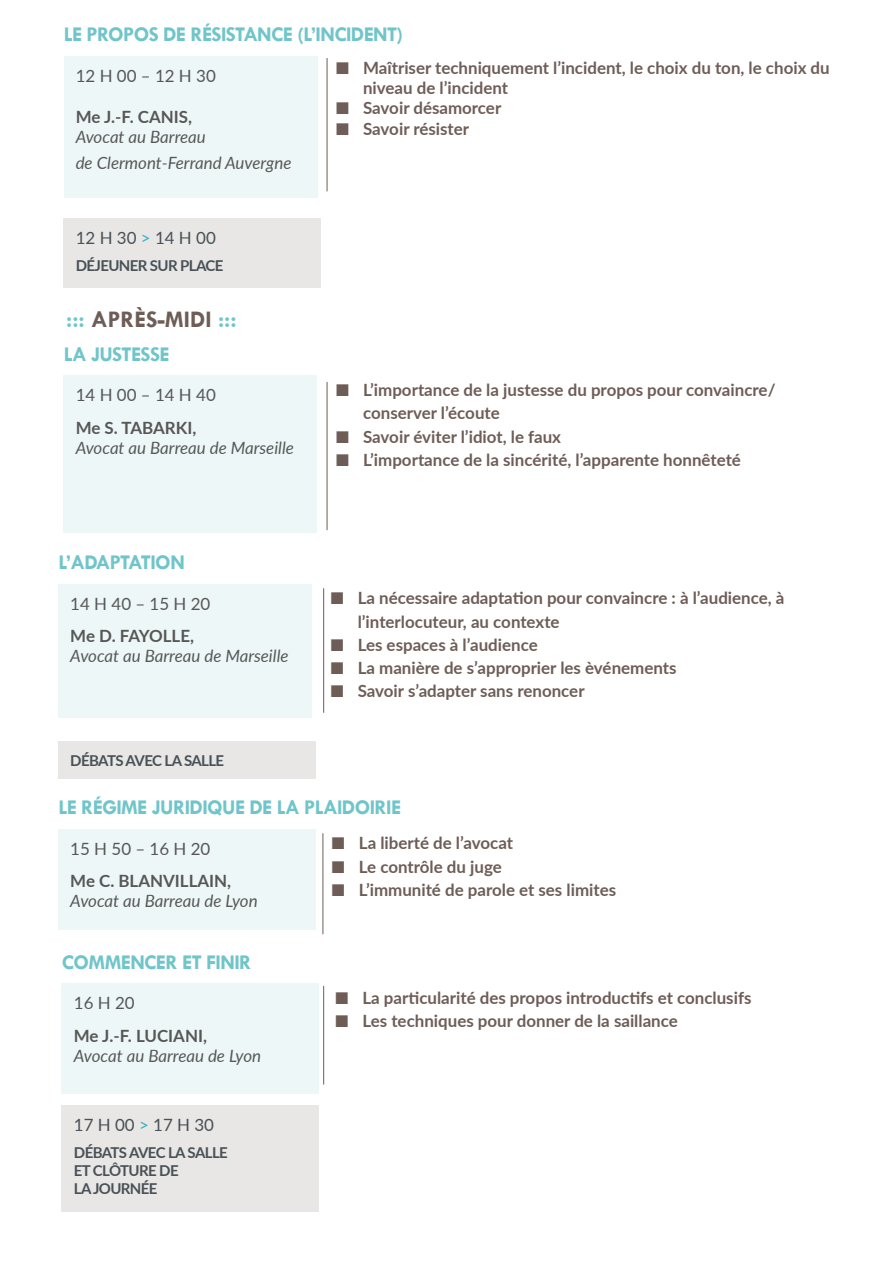
<style>
.page{position:relative;width:893px;height:1263px;background:#fff}
.page>*{position:absolute;margin:0;border:0;box-sizing:border-box;transform-origin:0 0}
.t1{font:700 24px "Tw Cen";color:#6e5d57}
.t2{font:700 21.15px "Tw Cen";letter-spacing:-.03em;color:#70c5ca}
.t3{font:700 16.95px/23.2px "Lato";color:#6e5d57}
.t4{font:italic 16.95px/26.2px "Lato";color:#575756}
.t5{font:700 16.95px/20.2px "Lato";color:#6e5d58}
.t6{font:700 16.95px "Lato";color:#575756}
.t7{font:16.95px "Lato";color:#575756}
.t8{font:16.95px "Lato";color:#485156}
.t9{font:700 15px/18px "Lato";letter-spacing:-.04em;color:#485156}
.s1{color:#33aec1}
.s2{color:#70c5ca}
</style>
<div class="page">
<div style="left:64px;top:218px;width:257px;height:70px;background:#e9e7e6"></div>
<div style="left:64px;top:376px;width:253px;height:157px;background:#eef7f8"></div>
<div style="left:64px;top:56px;width:253px;height:142px;background:#eef7f8"></div>
<hr style="left:327px;top:58px;width:1px;height:133px;background:#6e5d57">
<hr style="left:327px;top:382px;width:1px;height:148px;background:#6e5d57">
<div style="left:58px;top:584px;width:254px;height:133px;background:#eef7f8"></div>
<div style="left:58px;top:741px;width:257px;height:38px;background:#e9e7e6"></div>
<div style="left:58px;top:829px;width:257px;height:100px;background:#eef7f8"></div>
<div style="left:62px;top:983px;width:257px;height:111px;background:#eef7f8"></div>
<div style="left:62px;top:1106px;width:257px;height:106px;background:#e9e7e6"></div>
<hr style="left:323px;top:588px;width:1px;height:125px;background:#6e5d57">
<hr style="left:323px;top:833px;width:1px;height:101px;background:#6e5d57">
<hr style="left:323px;top:986px;width:1px;height:98px;background:#6e5d57">
<p class="t2" style="left:64px;top:22px;width:341px">LE PROPOS DE RÉSISTANCE (L’INCIDENT)</p>
<p class="t7" style="left:76px;top:64px;width:142px">12 H 00 – 12 H 30</p>
<p class="t6" style="left:76px;top:104px;width:118px">Me J.-F. CANIS,</p>
<p class="t4" style="left:76px;top:123px;width:217px">Avocat au Barreau<br>de Clermont-Ferrand Auvergne</p>
<p class="t5" style="left:363px;top:57px;width:468px;text-indent:-27px">■ Maîtriser techniquement l’incident, le choix du ton, le choix du niveau de l’incident</p>
<p class="t5" style="left:336px;top:97px;width:167px">■ Savoir désamorcer</p>
<p class="t5" style="left:336px;top:118px;width:135px">■ Savoir résister</p>
<p class="t8" style="left:76px;top:226px;width:142px">12 H 30 <span class="s1">&gt;</span> 14 H 00</p>
<p class="t9" style="left:76px;top:256px;width:149px">DÉJEUNER SUR PLACE</p>
<h1 class="t1" style="left:66px;top:305px;width:172px"><span class="s2">:::</span> APRÈS-MIDI <span class="s2">:::</span></h1>
<p class="t2" style="left:64px;top:341px;width:107px">LA JUSTESSE</p>
<p class="t7" style="left:76px;top:383px;width:142px">14 H 00 – 14 H 40</p>
<p class="t6" style="left:76px;top:415px;width:122px">Me S. TABARKI,</p>
<p class="t4" style="left:76px;top:434px;width:220px">Avocat au Barreau de Marseille</p>
<p class="t2" style="left:58px;top:550px;width:128px">L’ADAPTATION</p>
<p class="t7" style="left:70px;top:591px;width:142px">14 H 40 – 15 H 20</p>
<p class="t6" style="left:70px;top:623px;width:125px">Me D. FAYOLLE,</p>
<p class="t4" style="left:70px;top:642px;width:220px">Avocat au Barreau de Marseille</p>
<p class="t3" style="left:363px;top:377px;width:414px;text-indent:-27px">■ L’importance de la justesse du propos pour convaincre/ conserver l’écoute</p>
<p class="t3" style="left:336px;top:424px;width:227px">■ Savoir éviter l’idiot, le faux</p>
<p class="t3" style="left:336px;top:447px;width:406px">■ L’importance de la sincérité, l’apparente honnêteté</p>
<p class="t3" style="left:358px;top:586px;width:428px;text-indent:-27px">■ La nécessaire adaptation pour convaincre : à l’audience, à l’interlocuteur, au contexte</p>
<p class="t3" style="left:331px;top:632px;width:208px">■ Les espaces à l’audience</p>
<p class="t3" style="left:331px;top:656px;width:347px">■ La manière de s’approprier les èvénements</p>
<p class="t3" style="left:331px;top:679px;width:255px">■ Savoir s’adapter sans renoncer</p>
<p class="t9" style="left:70px;top:750px;width:155px">DÉBATS AVEC LA SALLE</p>
<p class="t2" style="left:58px;top:795px;width:344px">LE RÉGIME JURIDIQUE DE LA PLAIDOIRIE</p>
<p class="t7" style="left:70px;top:836px;width:142px">15 H 50 – 16 H 20</p>
<p class="t6" style="left:70px;top:868px;width:162px">Me C. BLANVILLAIN,</p>
<p class="t4" style="left:70px;top:887px;width:189px">Avocat au Barreau de Lyon</p>
<p class="t3" style="left:332px;top:831px;width:183px">■ La liberté de l’avocat</p>
<p class="t3" style="left:332px;top:854px;width:171px">■ Le contrôle du juge</p>
<p class="t3" style="left:332px;top:877px;width:286px">■ L’immunité de parole et ses limites</p>
<p class="t2" style="left:62px;top:949px;width:191px">COMMENCER ET FINIR</p>
<p class="t7" style="left:74px;top:991px;width:62px">16 H 20</p>
<p class="t6" style="left:74px;top:1023px;width:135px">Me J.-F. LUCIANI,</p>
<p class="t4" style="left:74px;top:1042px;width:189px">Avocat au Barreau de Lyon</p>
<p class="t8" style="left:74px;top:1113px;width:142px">17 H 00 <span class="s1">&gt;</span> 17 H 30</p>
<p class="t9" style="left:74px;top:1143px;width:155px">DÉBATS AVEC LA SALLE<br>ET CLÔTURE DE<br>LA JOURNÉE</p>
<p class="t3" style="left:335px;top:985px;width:418px">■ La particularité des propos introductifs et conclusifs</p>
<p class="t3" style="left:335px;top:1009px;width:344px">■ Les techniques pour donner de la saillance</p>
</div>
